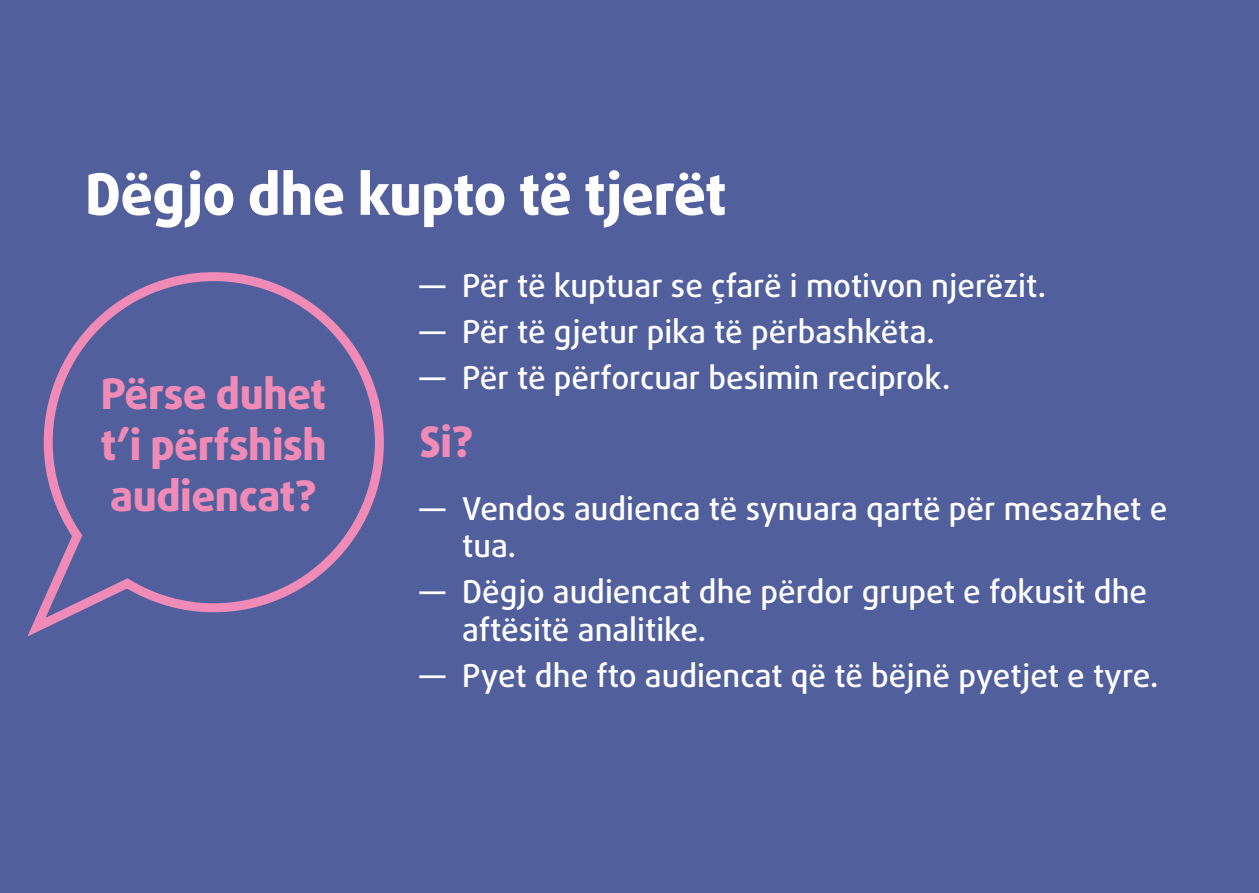
<style>
.page{position:relative;width:1259px;height:893px;background:#51609d}
.page>*{position:absolute;margin:0;border:0;box-sizing:border-box;transform-origin:0 0}
.Headline{font:800 57px "Daxline Pro";letter-spacing:-.01em;color:#fff}
.Highlights_question{font:800 42px/51px "Daxline Pro";letter-spacing:-.01em;color:#ef8bb6;text-align:justify}
.HOW{font:800 42px "Daxline Pro";color:#ef8bb6}
.t1{font:500 31.5px/37.5px "Daxline Pro";color:#fff}
</style>
<div class="page">
<svg style="left:27px;top:272px;width:357px;height:365px"></svg>
<p class="Headline" style="left:85px;top:156px;width:643px">Dëgjo dhe kupto të tjerët</p>
<p class="Highlights_question" style="left:100px;top:368px;width:228px">Përse duhet t’i përfshish audiencat?</p>
<p class="t1" style="left:420px;top:267px;width:628px">― Për të kuptuar se çfarë i motivon njerëzit.</p>
<p class="t1" style="left:420px;top:313px;width:516px">― Për të gjetur pika të përbashkëta.</p>
<p class="t1" style="left:420px;top:359px;width:532px">― Për të përforcuar besimin reciprok.</p>
<p class="HOW" style="left:420px;top:414px;width:55px">Si?</p>
<p class="t1" style="left:462px;top:490px;width:706px;text-indent:-43px">― Vendos audienca të synuara qartë për mesazhet e tua.</p>
<p class="t1" style="left:462px;top:573px;width:686px;text-indent:-43px">― Dëgjo audiencat dhe përdor grupet e fokusit dhe aftësitë analitike.</p>
<p class="t1" style="left:420px;top:657px;width:740px">― Pyet dhe fto audiencat që të bëjnë pyetjet e tyre.</p>
</div>
